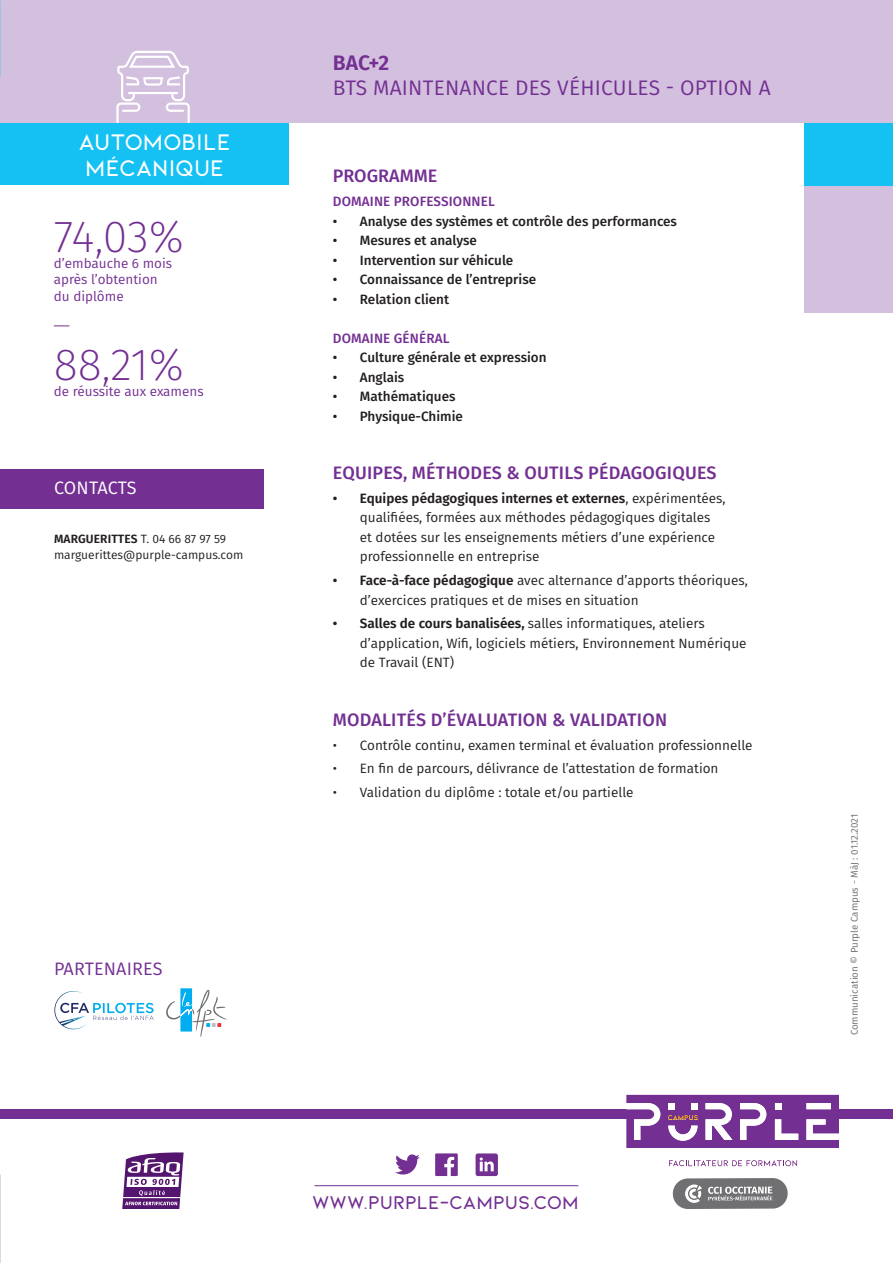
<style>
.page{position:relative;width:893px;height:1263px;background:#fff}
.page>*{position:absolute;margin:0;border:0;box-sizing:border-box;transform-origin:0 0}
.t1{font:200 45px "Fira Sans";letter-spacing:-.02em;color:#732f92}
.t2{font:600 24px/25.5px "Kiona";color:#fff}
.t3{font:21px "Fira Sans";letter-spacing:.01em;color:#732f92}
.t4{font:600 21px "Fira Sans";color:#732f92}
.t5{font:600 19.65px "Kiona";color:#732f92}
.t6{font:500 18px "Fira Sans";letter-spacing:.01em;color:#732f92}
.t7{font:18px "Fira Sans";letter-spacing:.01em;color:#732f92}
.t8{font:18px "Fira Sans";color:#fff}
.t9{font:13.5px/19.5px "Fira Sans";color:#231f20}
.t10{font:500 13.5px "Fira Sans";color:#231f20}
.t11{font:13.5px "Fira Sans";color:#732f92}
.t12{font:500 13.5px "Fira Sans";letter-spacing:.01em;color:#732f92}
.t13{font:12px "Fira Sans";color:#231f20}
.t14{font:600 12px "Fira Sans";letter-spacing:.01em;color:#231f20}
.t15{font:9.75px "Fira Sans";color:#6c6d70}
.s1{font-weight:400}
.s2{font-weight:600}
</style>
<div class="page">
<div style="left:0;top:1109px;width:893px;height:10px;background:#732f92"></div>
<div style="left:673px;top:1178px;width:115px;height:31px;background:#707073;border-radius:15px"></div>
<svg style="left:685px;top:1184px;width:17px;height:19px"></svg>
<svg style="left:708px;top:1186px;width:64px;height:14px"></svg>
<svg style="left:669px;top:1160px;width:128px;height:6px"></svg>
<svg style="left:626px;top:1095px;width:213px;height:53px"></svg>
<svg style="left:395px;top:1154px;width:25px;height:20px"></svg>
<svg style="left:435px;top:1153px;width:23px;height:23px"></svg>
<svg style="left:476px;top:1153px;width:22px;height:23px"></svg>
<hr style="left:315px;top:1185px;width:263px;height:1px;background:#732f92">
<div style="left:0;top:0;width:893px;height:312px;background:#d3c0de"></div>
<div style="left:0;top:123px;width:893px;height:63px;background:#15c0f2"></div>
<div style="left:289px;top:123px;width:515px;height:209px;background:#fff"></div>
<div style="left:0;top:186px;width:315px;height:152px;background:#fff"></div>
<svg style="left:54px;top:326px;width:15px;height:1px"></svg>
<div style="left:0;top:469px;width:264px;height:39px;background:#732f92"></div>
<svg style="left:122px;top:1152px;width:62px;height:57px"></svg>
<hr style="left:123px;top:1197px;width:57px;height:1px;background:#fff">
<svg style="left:116px;top:51px;width:74px;height:72px"></svg>
<svg style="left:54px;top:991px;width:100px;height:38px"></svg>
<svg style="left:166px;top:988px;width:60px;height:49px"></svg>
<p class="t2" style="left:79px;top:129px;width:154px">AUTOMOBILE<br>MÉCANIQUE</p>
<p class="t1" style="left:54px;top:205px;width:132px">74,03%</p>
<p class="t11" style="left:54px;top:253px;width:120px">d’embauche 6 mois</p>
<p class="t11" style="left:54px;top:270px;width:105px">après l’obtention</p>
<p class="t11" style="left:54px;top:286px;width:71px">du diplôme</p>
<p class="t1" style="left:54px;top:333px;width:132px">88,21%</p>
<p class="t11" style="left:54px;top:381px;width:151px">de réussite aux examens</p>
<p class="t8" style="left:54px;top:474px;width:84px">CONTACTS</p>
<p class="t14" style="left:54px;top:529px;width:174px">MARGUERITTES <span class="s1">T. 04 66 87 97 59</span></p>
<p class="t13" style="left:54px;top:546px;width:191px">marguerittes@purple-campus.com</p>
<p class="t7" style="left:54px;top:955px;width:110px">PARTENAIRES</p>
<p class="t4" style="left:333px;top:45px;width:58px">BAC+2</p>
<p class="t3" style="left:333px;top:72px;width:439px">BTS MAINTENANCE DES VÉHICULES - OPTION A</p>
<p class="t6" style="left:333px;top:162px;width:106px">PROGRAMME</p>
<p class="t12" style="left:333px;top:190px;width:163px">DOMAINE PROFESSIONNEL</p>
<p class="t10" style="left:333px;top:210px;width:346px">• Analyse des systèmes et contrôle des performances</p>
<p class="t10" style="left:333px;top:229px;width:146px">• Mesures et analyse</p>
<p class="t10" style="left:333px;top:249px;width:182px">• Intervention sur véhicule</p>
<p class="t10" style="left:333px;top:268px;width:205px">• Connaissance de l’entreprise</p>
<p class="t10" style="left:333px;top:288px;width:118px">• Relation client</p>
<p class="t12" style="left:333px;top:327px;width:118px">DOMAINE GÉNÉRAL</p>
<p class="t10" style="left:333px;top:346px;width:215px">• Culture générale et expression</p>
<p class="t10" style="left:333px;top:366px;width:73px">• Anglais</p>
<p class="t10" style="left:333px;top:385px;width:124px">• Mathématiques</p>
<p class="t10" style="left:333px;top:405px;width:132px">• Physique-Chimie</p>
<p class="t6" style="left:333px;top:458px;width:385px">EQUIPES, MÉTHODES &amp; OUTILS PÉDAGOGIQUES</p>
<p class="t9" style="left:360px;top:488px;width:367px;text-indent:-27px"><span class="s2">• Equipes pédagogiques internes et externes</span>, expérimentées, qualifiées, formées aux méthodes pédagogiques digitales et dotées sur les enseignements métiers d’une expérience professionnelle en entreprise</p>
<p class="t9" style="left:360px;top:570px;width:389px;text-indent:-27px"><span class="s2">• Face-à-face pédagogique</span> avec alternance d’apports théoriques, d’exercices pratiques et de mises en situation</p>
<p class="t9" style="left:360px;top:613px;width:388px;text-indent:-27px"><span class="s2">• Salles de cours banalisées,</span> salles informatiques, ateliers d’application, Wifi, logiciels métiers, Environnement Numérique de Travail (ENT)</p>
<p class="t6" style="left:333px;top:705px;width:336px">MODALITÉS D’ÉVALUATION &amp; VALIDATION</p>
<p class="t9" style="left:333px;top:735px;width:421px">• Contrôle continu, examen terminal et évaluation professionnelle</p>
<p class="t9" style="left:333px;top:758px;width:387px">• En fin de parcours, délivrance de l’attestation de formation</p>
<p class="t9" style="left:333px;top:782px;width:302px">• Validation du diplôme : totale et/ou partielle</p>
<h3 class="t5" style="left:312px;top:1191px;width:268px">WWW.PURPLE-CAMPUS.COM</h3>
<p class="t15" style="left:847px;top:1035px;width:223px;rotate:-90deg">Communication © Purple Campus - MàJ : 01.12.2021</p>
</div>
